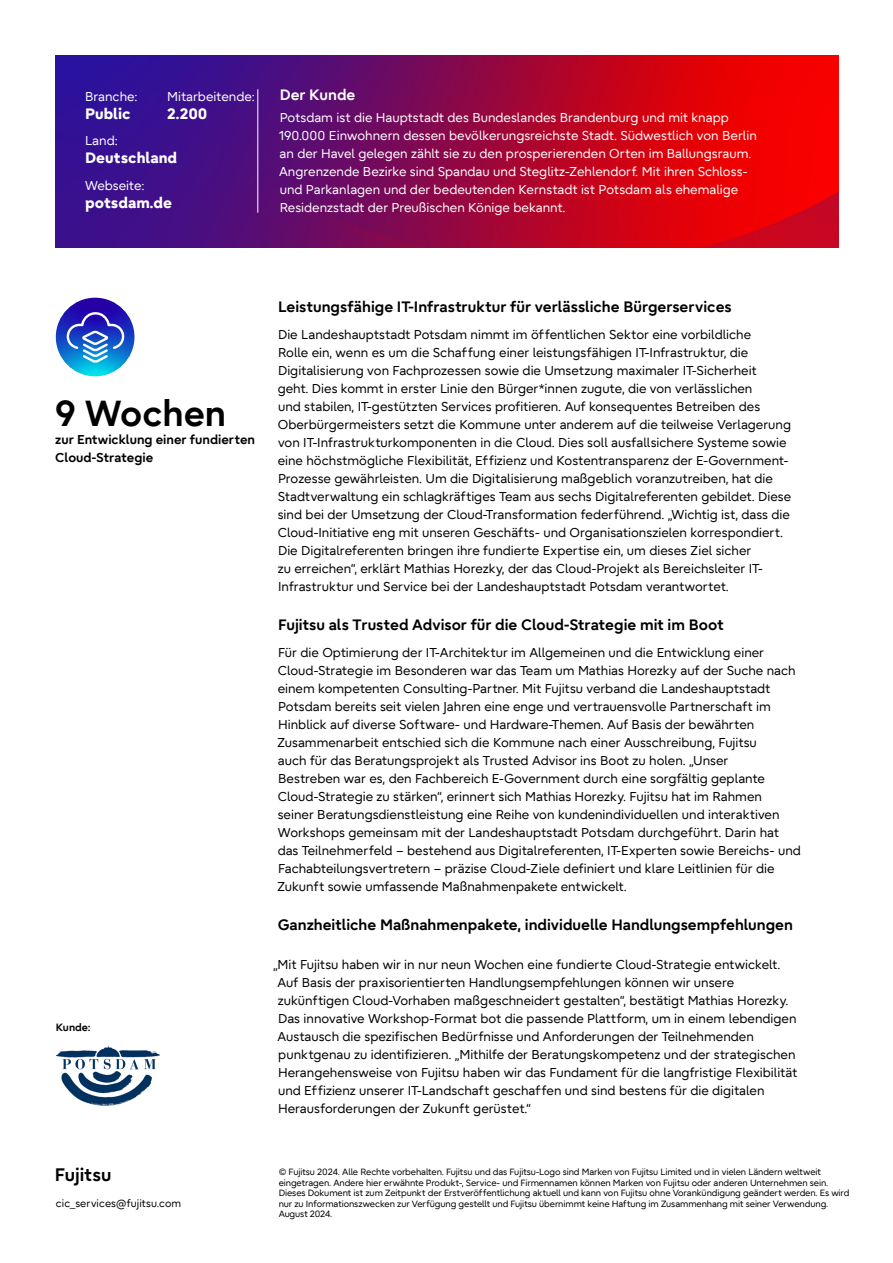
<style>
.page{position:relative;width:893px;height:1263px;background:#fff}
.page>*{position:absolute;margin:0;border:0;box-sizing:border-box;transform-origin:0 0}
.Body_copy_page_1{font:700 36px "Fujitsu Infinity Pro";color:#000}
.Sub_head_body_copy{font:700 18px "Fujitsu Infinity Pro";color:#000}
.Sub_head_body_copy-2{font:700 15px "Fujitsu Infinity Pro";color:#000}
.Body_copy_page_1-2{font:800 15px "Fujitsu Infinity Pro";color:#fff}
.Quote_name__title{font:700 15px "Fujitsu Infinity Pro";color:#fff}
.Body_copy_page_2{font:12.75px/18px "Fujitsu Infinity Pro";color:#000}
.Sub_head_body_copy-3{font:12.75px/18px "Fujitsu Infinity Pro";color:#000}
.Body_copy_page_2-2{font:12.75px/18px "Fujitsu Infinity Pro";color:#fff}
.Body_copy_page_1-3{font:700 12.75px/18px "Fujitsu Infinity Pro";color:#000}
.Body_copy_page_1-4{font:12.75px "Fujitsu Infinity Pro";color:#fff}
.Contact_details{font:10.5px "Fujitsu Infinity Pro";letter-spacing:.005em;color:#000}
.Body_copy_page_1-5{font:700 10.5px "Fujitsu Infinity Pro";color:#000}
.Copyright_text{font:9px/10.5px "Fujitsu Infinity Pro";letter-spacing:-.01em;color:#000}
</style>
<div class="page">
<img style="left:56px;top:298px;width:78px;height:78px;border-radius:39px">
<img style="left:56px;top:56px;width:782px;height:191px">
<hr style="left:258px;top:89px;width:1px;height:124px;background:#fff">
<img style="left:56px;top:1046px;width:103px;height:60px">
<svg style="left:65px;top:311px;width:60px;height:54px"></svg>
<p class="Body_copy_page_1-4" style="left:85px;top:88px;width:54px">Branche:</p>
<p class="Body_copy_page_1-2" style="left:85px;top:103px;width:47px">Public</p>
<p class="Body_copy_page_1-4" style="left:85px;top:133px;width:34px">Land:</p>
<p class="Body_copy_page_1-2" style="left:85px;top:148px;width:94px">Deutschland</p>
<p class="Body_copy_page_1-4" style="left:85px;top:177px;width:61px">Webseite:</p>
<p class="Body_copy_page_1-2" style="left:85px;top:192px;width:89px">potsdam.de</p>
<p class="Body_copy_page_1-4" style="left:167px;top:88px;width:89px">Mitarbeitende:</p>
<p class="Body_copy_page_1-2" style="left:167px;top:103px;width:42px">2.200</p>
<p class="Quote_name__title" style="left:280px;top:85px;width:77px">Der Kunde</p>
<p class="Body_copy_page_2-2" style="left:279px;top:108px;width:479px">Potsdam ist die Hauptstadt des Bundeslandes Brandenburg und mit knapp 190.000 Einwohnern dessen bevölkerungsreichste Stadt. Südwestlich von Berlin an der Havel gelegen zählt sie zu den prosperierenden Orten im Ballungsraum.<br>Angrenzende Bezirke sind Spandau und Steglitz-Zehlendorf. Mit ihren Schloss&shy;und Parkanlagen und der bedeutenden Kernstadt ist Potsdam als ehemalige Residenzstadt der Preußischen Könige bekannt.</p>
<p class="Body_copy_page_1" style="left:55px;top:390px;width:173px">9 Wochen</p>
<p class="Body_copy_page_1-3" style="left:55px;top:431px;width:201px">zur Entwicklung einer fundierten<br>Cloud-Strategie</p>
<p class="Body_copy_page_1-5" style="left:56px;top:1020px;width:36px">Kunde:</p>
<p class="Sub_head_body_copy-2" style="left:278px;top:297px;width:455px">Leistungsfähige IT-Infrastruktur für verlässliche Bürgerservices</p>
<p class="Body_copy_page_2" style="left:278px;top:325px;width:515px">Die Landeshauptstadt Potsdam nimmt im öf fentlichen Sektor eine vorbildliche<br>Rolle ein, wenn es um die Schaf fung einer leistungsfähigen IT-Infrastruktur, die Digitalisierung von Fachprozessen sowie die Umsetzung maximaler IT-Sicherheit<br>geht. Dies kommt in erster Linie den Bürger*innen zugute, die von verlässlichen<br>und stabilen, IT-gestützten Services profitieren. Auf konsequentes Betreiben des Oberbürgermeisters setzt die Kommune unter anderem auf die teilweise Verlagerung von IT-Infrastrukturkomponenten in die Cloud. Dies soll ausfallsichere Systeme sowie eine höchstmögliche Flexibilität, Ef fizienz und Kostentransparenz der E-Government-Prozesse gewährleisten. Um die Digitalisierung maßgeblich voranzutreiben, hat die Stadtverwaltung ein schlagkräftiges Team aus sechs Digitalreferenten gebildet. Diese sind bei der Umsetzung der Cloud-Transformation federführend. „Wichtig ist, dass die Cloud-Initiative eng mit unseren Geschäfts- und Organisationszielen korrespondiert.<br>Die Digitalreferenten bringen ihre fundierte Expertise ein, um dieses Ziel sicher<br>zu erreichen“, erklärt Mathias Horezky, der das Cloud-Projekt als Bereichsleiter IT-Infrastruktur und Service bei der Landeshauptstadt Potsdam verantwortet.</p>
<p class="Sub_head_body_copy-2" style="left:278px;top:615px;width:447px">Fujitsu als Trusted Advisor für die Cloud-Strategie mit im Boot</p>
<p class="Body_copy_page_2" style="left:277px;top:643px;width:525px">Für die Optimierung der IT-Architektur im Allgemeinen und die Entwicklung einer Cloud-Strategie im Besonderen war das Team um Mathias Horezky auf der Suche nach einem kompetenten Consulting-Partner. Mit Fujitsu verband die Landeshauptstadt Potsdam bereits seit vielen Jahren eine enge und vertrauensvolle Partnerschaft im Hinblick auf diverse Software- und Hardware-Themen. Auf Basis der bewährten Zusammenarbeit entschied sich die Kommune nach einer Ausschreibung, Fujitsu<br>auch für das Beratungsprojekt als Trusted Advisor ins Boot zu holen. „Unser<br>Bestreben war es, den Fachbereich E-Government durch eine sorgfältig geplante Cloud-Strategie zu stärken“, erinnert sich Mathias Horezky. Fujitsu hat im Rahmen<br>seiner Beratungsdienstleistung eine Reihe von kundenindividuellen und interaktiven Workshops gemeinsam mit der Landeshauptstadt Potsdam durchgeführt. Darin hat das Teilnehmerfeld – bestehend aus Digitalreferenten, IT-Experten sowie Bereichs- und Fachabteilungsvertretern – präzise Cloud-Ziele definiert und klare Leitlinien für die Zukunft sowie umfassende Maßnahmenpakete entwickelt.</p>
<p class="Sub_head_body_copy-2" style="left:278px;top:915px;width:517px">Ganzheitliche Maßnahmenpakete, individuelle Handlungsempfehlungen</p>
<p class="Sub_head_body_copy-3" style="left:277px;top:956px;width:521px;text-indent:-4px">„Mit Fujitsu haben wir in nur neun Wochen eine fundierte Cloud-Strategie entwickelt.<br>Auf Basis der praxisorientierten Handlungsempfehlungen können wir unsere zukünftigen Cloud-Vorhaben maßgeschneidert gestalten“, bestätigt Mathias Horezky.<br>Das innovative Workshop-Format bot die passende Plattform, um in einem lebendigen Austausch die spezifischen Bedürfnisse und Anforderungen der Teilnehmenden punktgenau zu identifizieren. „Mithilfe der Beratungskompetenz und der strategischen Herangehensweise von Fujitsu haben wir das Fundament für die langfristige Flexibilität und Ef fizienz unserer IT-Landschaft geschaf fen und sind bestens für die digitalen Herausforderungen der Zukunft gerüstet.“</p>
<p class="Sub_head_body_copy" style="left:55px;top:1163px;width:58px">Fujitsu</p>
<p class="Contact_details" style="left:56px;top:1197px;width:127px">cic_services@fujitsu.com</p>
<p class="Copyright_text" style="left:279px;top:1166px;width:572px">© Fujitsu 2024. Alle Rechte vorbehalten. Fujitsu und das Fujitsu-Logo sind Marken von Fujitsu Limited und in vielen Ländern weltweit eingetragen. Andere hier erwähnte Produkt-, Service- und Firmennamen können Marken von Fujitsu oder anderen Unternehmen sein.<br>Dieses Dokument ist zum Zeitpunkt der Erstveröffentlichung aktuell und kann von Fujitsu ohne Vorankündigung geändert werden. Es wird nur zu Informationszwecken zur Verfügung gestellt und Fujitsu übernimmt keine Haftung im Zusammenhang mit seiner Verwendung.<br>August 2024.</p>
</div>
